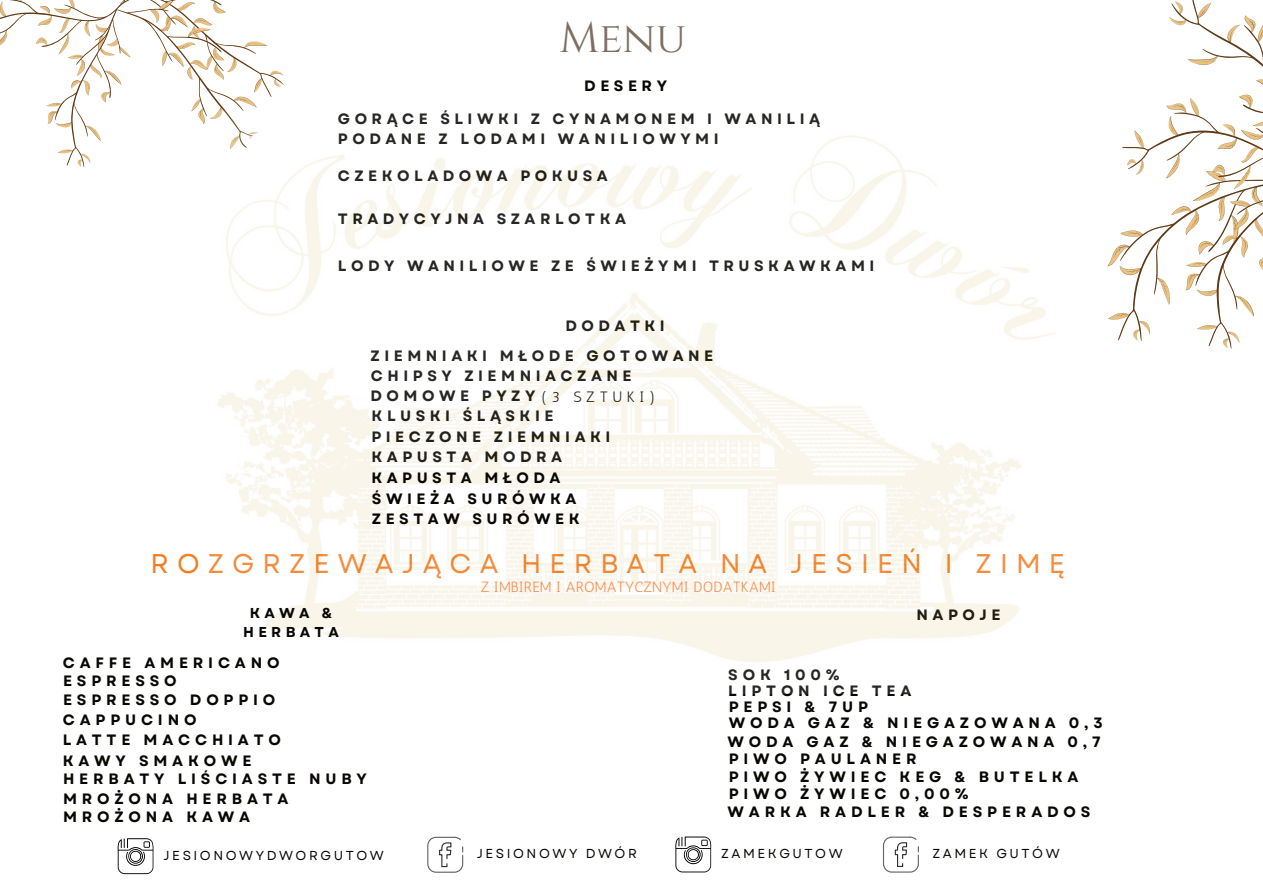
<style>
.page{position:relative;width:1263px;height:894px;background:#fff}
.page>*{position:absolute;margin:0;border:0;box-sizing:border-box;transform-origin:0 0}
.t1{font:42.75px "Cinzel";color:#7e6e60}
.t2{font:27px "Garet";letter-spacing:.3em;color:#f37c22}
.t3{font:700 15px/20.1px "Garet";letter-spacing:.3em;color:#080704}
.t4{font:700 15px/19.2px "Garet";letter-spacing:.32em;color:#080704}
.t5{font:14.85px "Antic";color:#f68f50}
.t6{font:700 14.25px/18.9px "Garet";letter-spacing:.3em;color:#080704;text-align:center}
.t7{font:12.9px "Garet";letter-spacing:.195em;color:#080704}
.s1{font-family:"Antic";font-weight:400}
</style>
<div class="page">
<svg style="left:427px;top:836px;width:36px;height:36px"></svg>
<svg style="left:118px;top:838px;width:36px;height:35px"></svg>
<svg style="left:675px;top:836px;width:36px;height:36px"></svg>
<svg style="left:883px;top:836px;width:36px;height:36px"></svg>
<svg style="left:1108px;top:0;width:155px;height:348px"></svg>
<svg style="left:0;top:0;width:283px;height:167px"></svg>
<img style="left:205px;top:110px;width:903px;height:552px">
<h1 class="t1" style="left:559px;top:13px;width:128px">Menu</h1>
<p class="t3" style="left:584px;top:76px;width:84px">DESERY</p>
<p class="t3" style="left:338px;top:109px;width:484px">GORĄCE ŚLIWKI Z CYNAMONEM I WANILIĄ<br>PODANE Z LODAMI WANILIOWYMI</p>
<p class="t3" style="left:338px;top:166px;width:271px">CZEKOLADOWA POKUSA</p>
<p class="t3" style="left:338px;top:209px;width:290px">TRADYCYJNA SZARLOTKA</p>
<p class="t3" style="left:338px;top:256px;width:538px">LODY WANILIOWE ZE ŚWIEŻYMI TRUSKAWKAMI</p>
<p class="t3" style="left:371px;top:311px;width:344px;line-height:30.2px;text-indent:195px">DODATKI<br>ZIEMNIAKI MŁODE GOTOWANE</p>
<p class="t3" style="left:371px;top:366px;width:286px">CHIPSY ZIEMNIACZANE<br>DOMOWE PYZY<span class="s1">(3 SZTUKI)<br></span>KLUSKI ŚLĄSKIE<br>PIECZONE ZIEMNIAKI<br>KAPUSTA MODRA</p>
<p class="t3" style="left:371px;top:468px;width:210px">KAPUSTA MŁODA<br>ŚWIEŻA SURÓWKA<br>ZESTAW SURÓWEK</p>
<h2 class="t2" style="left:151px;top:546px;width:916px">ROZGRZEWAJĄCA HERBATA NA JESIEŃ I ZIMĘ</h2>
<p class="t6" style="left:243px;top:604px;width:97px">KAWA &amp;<br>HERBATA</p>
<p class="t4" style="left:63px;top:653px;width:220px">CAFFE AMERICANO<br>ESPRESSO<br>ESPRESSO DOPPIO<br>CAPPUCINO<br>LATTE MACCHIATO</p>
<p class="t4" style="left:63px;top:751px;width:306px">KAWY SMAKOWE<br>HERBATY LIŚCIASTE NUBY<br>MROŻONA HERBATA<br>MROŻONA KAWA</p>
<p class="t7" style="left:164px;top:847px;width:222px">JESIONOWYDWORGUTOW</p>
<p class="t5" style="left:481px;top:578px;width:297px">Z IMBIREM I AROMATYCZNYMI DODATKAMI</p>
<p class="t3" style="left:728px;top:665px;width:113px">SOK 100%</p>
<p class="t3" style="left:916px;top:605px;width:85px">NAPOJE</p>
<p class="t4" style="left:728px;top:683px;width:376px;line-height:15.8px">LIPTON ICE TEA<br>PEPSI &amp; 7UP<br>WODA GAZ &amp; NIEGAZOWANA 0,3</p>
<p class="t4" style="left:727px;top:732px;width:375px;line-height:17.9px">WODA GAZ &amp; NIEGAZOWANA 0,7<br>PIWO PAULANER<br>PIWO ŻYWIEC KEG &amp; BUTELKA</p>
<p class="t4" style="left:728px;top:784px;width:364px;line-height:18px">PIWO ŻYWIEC 0,00%<br>WARKA RADLER &amp; DESPERADOS</p>
<p class="t7" style="left:932px;top:845px;width:129px">ZAMEK GUTÓW</p>
<p class="t7" style="left:477px;top:845px;width:162px">JESIONOWY DWÓR</p>
<p class="t7" style="left:721px;top:845px;width:123px">ZAMEKGUTOW</p>
</div>
